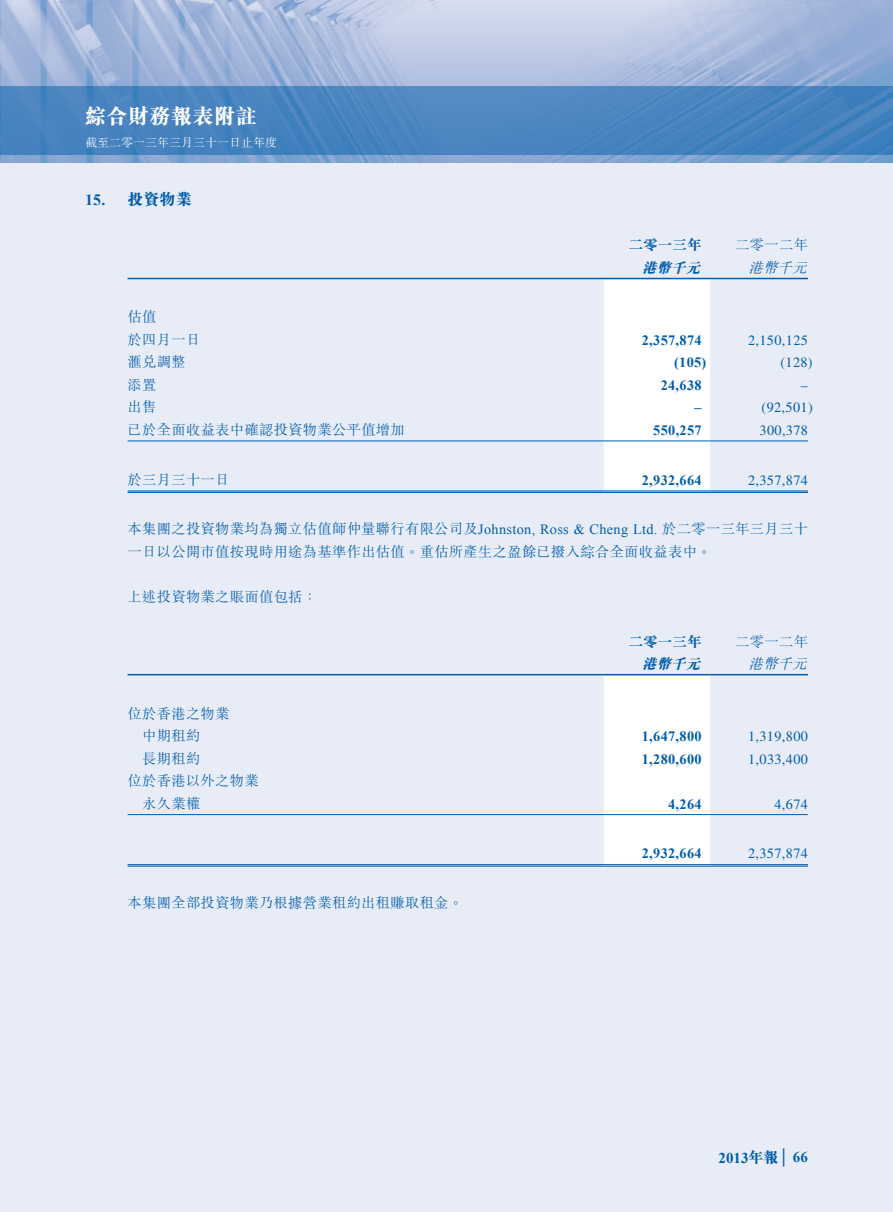
<style>
.page{position:relative;width:893px;height:1212px;background:#e8ecf6}
.page>*{position:absolute;margin:0;border:0;box-sizing:border-box;transform-origin:0 0}
.t1{font:800 21px "M Sung HK";letter-spacing:.025em;color:#fff}
.t2{font:800 15.75px "M Sung HK";color:#015dab}
.t3{font:700 15px "Times New Roman";color:#015dab}
.t4{font:300 14.25px/22.5px "M Sung HK";letter-spacing:.025em;color:#015dab}
.t5{font:14.25px "Times LT Std";letter-spacing:.025em;color:#015dab}
.t6{font:700 14.25px "Times New Roman";letter-spacing:.025em;color:#015dab}
.t7{font:800 14.25px "M Sung HK";letter-spacing:.025em;color:#015dab}
.t8{font:italic 800 14.25px "M Sung HK";color:#015dab}
.t9{font:italic 300 14.25px "M Sung HK";color:#015dab}
.t10{font:300 12px "M Sung HK";color:#fff}
.s1{font-family:"Times New Roman";font-weight:700}
.s2{font-family:"Times New Roman";font-weight:400}
.s3{font-family:"M Sung HK";font-weight:800}
</style>
<div class="page">
<img style="left:0;top:0;width:893px;height:162px">
<svg style="left:0;top:87px;width:893px;height:68px;background:#4883bf"></svg>
<div style="left:604px;top:279px;width:106px;height:211px;background:#fff"></div>
<hr style="left:128px;top:278px;width:476px;height:1px;background:#015dab">
<hr style="left:604px;top:278px;width:106px;height:1px;background:#015dab">
<hr style="left:710px;top:278px;width:98px;height:1px;background:#015dab">
<hr style="left:128px;top:440px;width:476px;height:1px;background:#015dab">
<hr style="left:604px;top:440px;width:106px;height:1px;background:#015dab">
<hr style="left:710px;top:440px;width:98px;height:1px;background:#015dab">
<hr style="left:128px;top:490px;width:476px;height:2px;background:#015dab">
<hr style="left:128px;top:492px;width:476px;height:1px;background:#015dab">
<hr style="left:604px;top:490px;width:106px;height:2px;background:#015dab">
<hr style="left:604px;top:492px;width:106px;height:1px;background:#015dab">
<hr style="left:710px;top:490px;width:98px;height:2px;background:#015dab">
<hr style="left:710px;top:492px;width:98px;height:1px;background:#015dab">
<div style="left:604px;top:675px;width:106px;height:191px;background:#fff"></div>
<hr style="left:128px;top:674px;width:476px;height:1px;background:#015dab">
<hr style="left:604px;top:674px;width:106px;height:1px;background:#015dab">
<hr style="left:710px;top:674px;width:98px;height:1px;background:#015dab">
<hr style="left:128px;top:814px;width:476px;height:1px;background:#015dab">
<hr style="left:604px;top:814px;width:106px;height:1px;background:#015dab">
<hr style="left:710px;top:814px;width:98px;height:1px;background:#015dab">
<hr style="left:128px;top:864px;width:476px;height:1px;background:#015dab">
<hr style="left:128px;top:866px;width:476px;height:1px;background:#015dab">
<hr style="left:604px;top:864px;width:106px;height:1px;background:#015dab">
<hr style="left:604px;top:866px;width:106px;height:1px;background:#015dab">
<hr style="left:710px;top:864px;width:98px;height:1px;background:#015dab">
<hr style="left:710px;top:866px;width:98px;height:1px;background:#015dab">
<h1 class="t1" style="left:85px;top:101px;width:173px">綜合財務報表附註</h1>
<p class="t10" style="left:85px;top:134px;width:193px">截至二零一三年三月三十一日止年度</p>
<p class="t2" style="left:85px;top:189px;width:108px"><span class="s1">15.</span> 投資物業</p>
<p class="t4" style="left:128px;top:305px;width:74px">估值<br>於四月一日</p>
<p class="t7" style="left:629px;top:235px;width:74px">二零一三年</p>
<p class="t4" style="left:735px;top:233px;width:74px">二零一二年</p>
<p class="t8" style="left:642px;top:258px;width:65px">港幣千元</p>
<p class="t9" style="left:748px;top:258px;width:65px">港幣千元</p>
<p class="t6" style="left:642px;top:330px;width:61px">2,357,874</p>
<p class="t5" style="left:748px;top:332px;width:61px">2,150,125</p>
<p class="t4" style="left:128px;top:350px;width:60px">滙兌調整</p>
<p class="t6" style="left:674px;top:353px;width:34px">(105)</p>
<p class="t5" style="left:780px;top:355px;width:34px">(128)</p>
<p class="t4" style="left:128px;top:373px;width:30px">添置</p>
<p class="t6" style="left:661px;top:375px;width:42px">24,638</p>
<p class="t5" style="left:801px;top:377px;width:9px">–</p>
<p class="t4" style="left:128px;top:395px;width:30px">出售</p>
<p class="t6" style="left:694px;top:398px;width:9px">–</p>
<p class="t5" style="left:761px;top:400px;width:53px">(92,501)</p>
<p class="t4" style="left:128px;top:418px;width:279px">已於全面收益表中確認投資物業公平值增加</p>
<p class="t6" style="left:653px;top:420px;width:50px">550,257</p>
<p class="t5" style="left:759px;top:422px;width:50px">300,378</p>
<p class="t4" style="left:128px;top:467px;width:103px">於三月三十一日</p>
<p class="t6" style="left:642px;top:470px;width:61px">2,932,664</p>
<p class="t5" style="left:748px;top:472px;width:61px">2,357,874</p>
<p class="t4" style="left:128px;top:517px;width:682px">本集團之投資物業均為獨立估值師仲量聯行有限公司及<span class="s2">Johnston, Ross &amp; Cheng Ltd.</span> 於二零一三年三月三十一日以公開市值按現時用途為基準作出估值。重估所產生之盈餘已撥入綜合全面收益表中。</p>
<p class="t4" style="left:128px;top:584px;width:191px">上述投資物業之賬面值包括：</p>
<p class="t7" style="left:629px;top:631px;width:74px">二零一三年</p>
<p class="t4" style="left:735px;top:629px;width:74px">二零一二年</p>
<p class="t8" style="left:642px;top:654px;width:65px">港幣千元</p>
<p class="t9" style="left:748px;top:654px;width:65px">港幣千元</p>
<p class="t4" style="left:142px;top:701px;width:89px;text-indent:-15px">位於香港之物業中期租約</p>
<p class="t6" style="left:642px;top:726px;width:61px">1,647,800</p>
<p class="t5" style="left:748px;top:728px;width:61px">1,319,800</p>
<p class="t4" style="left:142px;top:746px;width:60px">長期租約</p>
<p class="t6" style="left:642px;top:749px;width:61px">1,280,600</p>
<p class="t5" style="left:748px;top:751px;width:61px">1,033,400</p>
<p class="t4" style="left:142px;top:769px;width:118px;text-indent:-15px">位於香港以外之物業永久業權</p>
<p class="t6" style="left:668px;top:794px;width:35px">4,264</p>
<p class="t5" style="left:774px;top:796px;width:35px">4,674</p>
<p class="t6" style="left:642px;top:843px;width:61px">2,932,664</p>
<p class="t5" style="left:748px;top:845px;width:61px">2,357,874</p>
<p class="t4" style="left:128px;top:890px;width:337px">本集團全部投資物業乃根據營業租約出租賺取租金。</p>
<p class="t3" style="left:719px;top:1147px;width:91px">2013<span class="s3">年報</span>│ 66</p>
</div>
